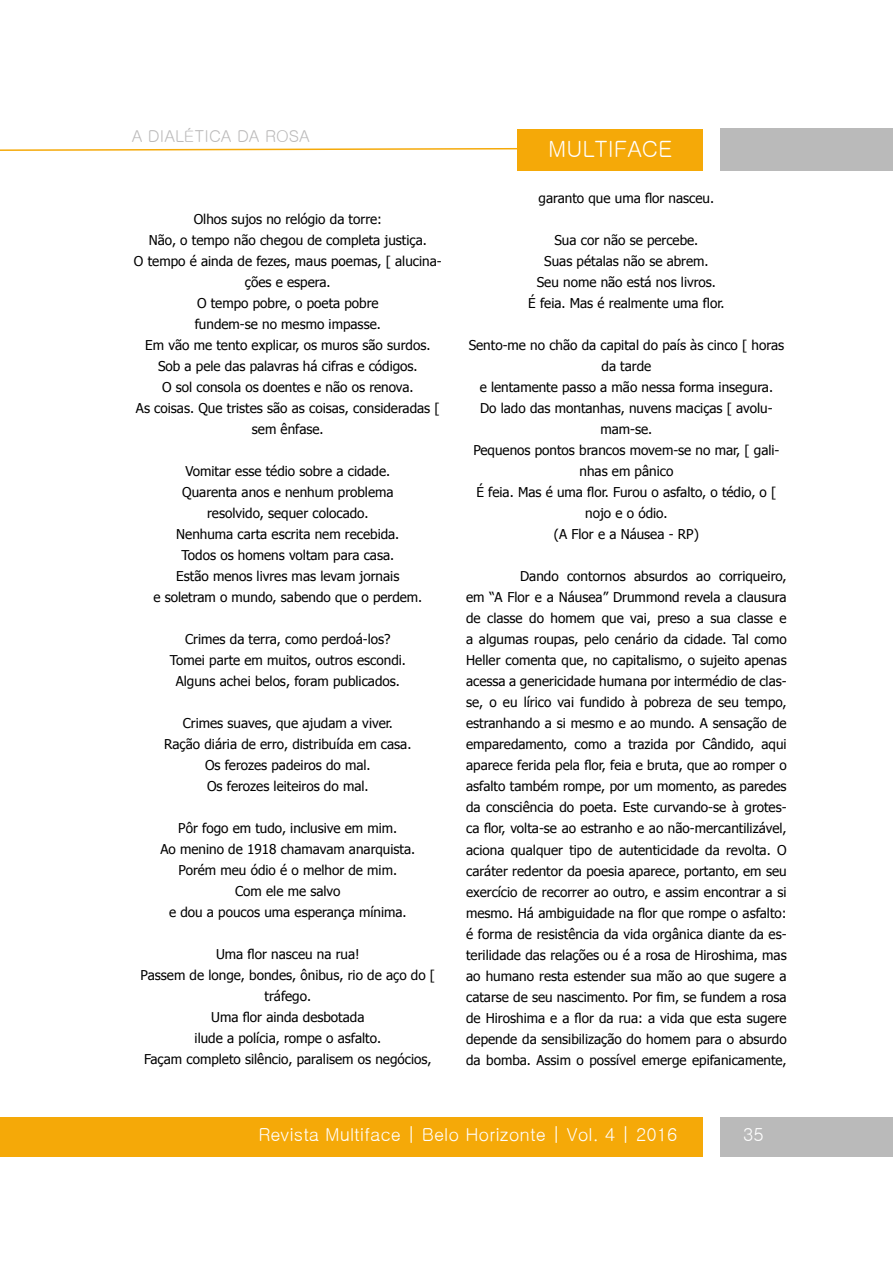
<style>
.page{position:relative;width:893px;height:1263px;background:#fff}
.page>*{position:absolute;margin:0;border:0;box-sizing:border-box;transform-origin:0 0}
.t1{font:22.5px "Gulim";color:#fff}
.t2{font:18px "Gulim";color:#fff}
.t3{font:16.5px "Gulim";color:#bbbaba}
.t4{font:13.5px/21px "Tahoma";color:#000;text-align:center}
</style>
<div class="page">
<svg style="left:0;top:148px;width:517px;height:3px"></svg>
<div style="left:517px;top:129px;width:186px;height:41px;background:#f5a908"></div>
<div style="left:720px;top:129px;width:173px;height:42px;background:#bababa"></div>
<div style="left:0;top:1117px;width:703px;height:40px;background:#f5a908"></div>
<div style="left:720px;top:1117px;width:173px;height:40px;background:#bababa"></div>
<p class="t3" style="left:132px;top:128px;width:180px">A DIALÉTICA DA ROSA</p>
<p class="t4" style="left:134px;top:208px;width:309px">Olhos sujos no relógio da torre:<br>Não, o tempo não chegou de completa justiça.<br>O tempo é ainda de fezes, maus poemas, [ alucina&shy;ções e espera.<br>O tempo pobre, o poeta pobre<br>fundem-se no mesmo impasse.<br>Em vão me tento explicar, os muros são surdos.<br>Sob a pele das palavras há cifras e códigos.<br>O sol consola os doentes e não os renova.<br>As coisas. Que tristes são as coisas, consideradas [ sem ênfase.</p>
<p class="t4" style="left:153px;top:460px;width:270px">Vomitar esse tédio sobre a cidade.<br>Quarenta anos e nenhum problema resolvido, sequer colocado.<br>Nenhuma carta escrita nem recebida.<br>Todos os homens voltam para casa.<br>Estão menos livres mas levam jornais<br>e soletram o mundo, sabendo que o perdem.</p>
<p class="t4" style="left:170px;top:628px;width:238px">Crimes da terra, como perdoá-los?<br>Tomei parte em muitos, outros escondi.<br>Alguns achei belos, foram publicados.</p>
<p class="t4" style="left:164px;top:712px;width:249px">Crimes suaves, que ajudam a viver.<br>Ração diária de erro, distribuída em casa.<br>Os ferozes padeiros do mal.<br>Os ferozes leiteiros do mal.</p>
<p class="t4" style="left:160px;top:817px;width:256px">Pôr fogo em tudo, inclusive em mim.<br>Ao menino de 1918 chamavam anarquista.<br>Porém meu ódio é o melhor de mim.<br>Com ele me salvo<br>e dou a poucos uma esperança mínima.</p>
<p class="t4" style="left:141px;top:943px;width:296px">Uma flor nasceu na rua!<br>Passem de longe, bondes, ônibus, rio de aço do [ tráfego.<br>Uma flor ainda desbotada<br>ilude a polícia, rompe o asfalto.<br>Façam completo silêncio, paralisem os negócios,</p>
<h1 class="t1" style="left:548px;top:137px;width:125px">MULTIFACE</h1>
<p class="t4" style="left:539px;top:187px;width:177px">garanto que uma flor nasceu.</p>
<p class="t4" style="left:528px;top:229px;width:198px">Sua cor não se percebe.<br>Suas pétalas não se abrem.<br>Seu nome não está nos livros.<br>É feia. Mas é realmente uma flor.</p>
<p class="t4" style="left:469px;top:334px;width:317px">Sento-me no chão da capital do país às cinco [ horas da tarde<br>e lentamente passo a mão nessa forma insegura.<br>Do lado das montanhas, nuvens maciças [ avolu&shy;mam-se.<br>Pequenos pontos brancos movem-se no mar, [ gali&shy;nhas em pânico<br>É feia. Mas é uma flor. Furou o asfalto, o tédio, o [ nojo e o ódio.<br>(A Flor e a Náusea - RP)</p>
<p class="t4" style="left:466px;top:565px;width:322px;text-align:justify;text-indent:54px">Dando contornos absurdos ao corriqueiro, em “A Flor e a Náusea” Drummond revela a clausura de classe do homem que vai, preso a sua classe e a algumas roupas, pelo cenário da cidade. Tal como Heller comenta que, no capitalismo, o sujeito apenas acessa a genericidade humana por intermédio de clas&shy;se, o eu lírico vai fundido à pobreza de seu tempo, estranhando a si mesmo e ao mundo. A sensação de emparedamento, como a trazida por Cândido, aqui aparece ferida pela flor, feia e bruta, que ao romper o asfalto também rompe, por um momento, as paredes da consciência do poeta. Este curvando-se à grotes&shy;ca flor, volta-se ao estranho e ao não-mercantilizável, aciona qualquer tipo de autenticidade da revolta. O caráter redentor da poesia aparece, portanto, em seu exercício de recorrer ao outro, e assim encontrar a si mesmo. Há ambiguidade na flor que rompe o asfalto: é forma de resistência da vida orgânica diante da es&shy;terilidade das relações ou é a rosa de Hiroshima, mas ao humano resta estender sua mão ao que sugere a catarse de seu nascimento. Por fim, se fundem a rosa de Hiroshima e a flor da rua: a vida que esta sugere depende da sensibilização do homem para o absurdo da bomba. Assim o possível emerge epifanicamente,</p>
<h2 class="t2" style="left:258px;top:1125px;width:421px">Revista Multiface | Belo Horizonte | Vol. 4 | 2016</h2>
<h2 class="t2" style="left:743px;top:1125px;width:22px">35</h2>
</div>
